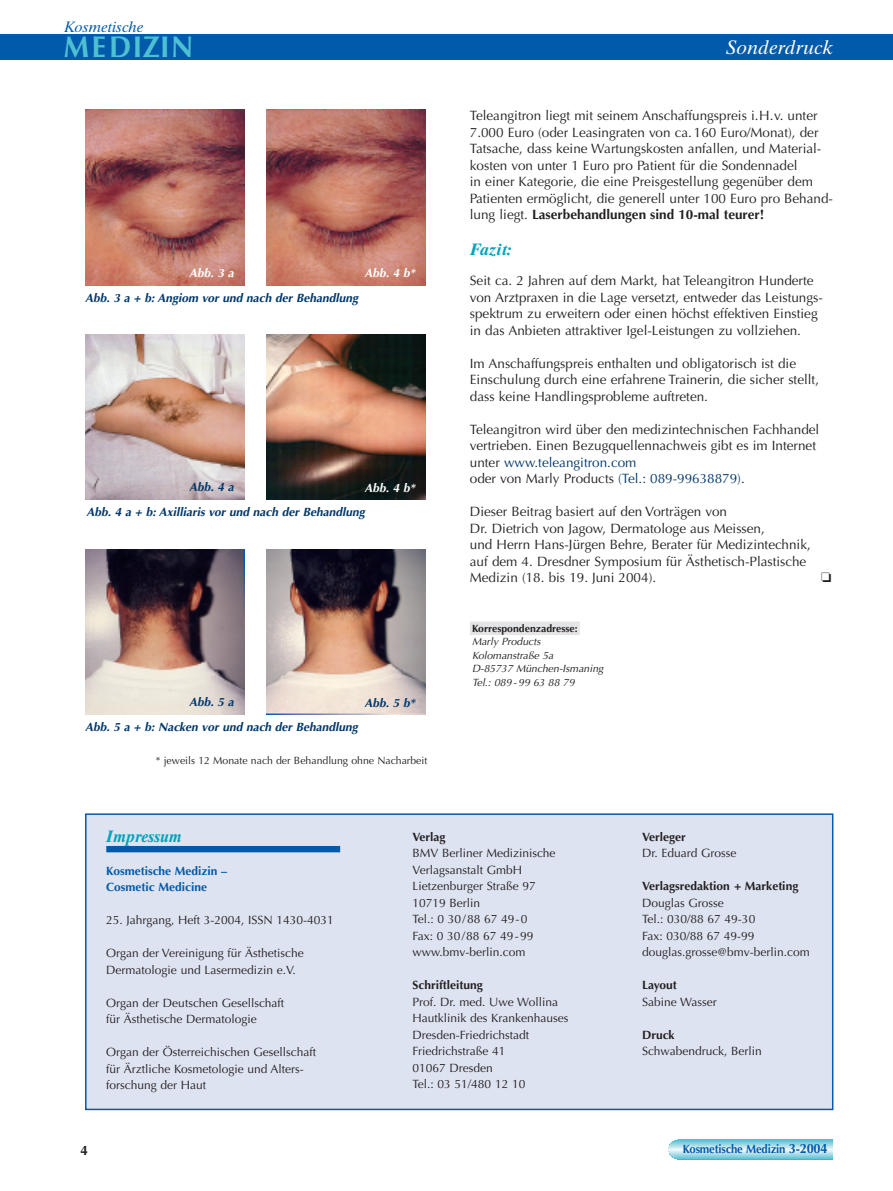
<style>
.page{position:relative;width:893px;height:1191px;background:#fff}
.page>*{position:absolute;margin:0;border:0;box-sizing:border-box;transform-origin:0 0}
.t1{font:700 30px "Optima";letter-spacing:.05em;color:#4fc0d2;scale:.95 1}
.t2{font:italic 19.5px "Times Ten";color:#fff}
.t3{font:italic 700 16.5px "Times Ten";color:#00a3bc;scale:.95 1}
.t4{font:italic 700 16.5px "Times Ten";color:#00a3bc}
.t5{font:italic 15px "Times Ten";color:#015aaa}
.t6{font:13.5px/16.5px "Optima";color:#231f20}
.t7{font:700 13.5px "Optima";color:#231f20}
.t8{font:12px/16.5px "Optima";color:#231f20}
.t9{font:italic 700 12px "Optima";color:#00376b}
.t10{font:700 12px "Optima";color:#231f20}
.t11{font:700 12px/16.5px "Optima";color:#015aaa}
.t12{font:700 12px "Optima";color:#015aaa;scale:.95 1}
.t13{font:italic 700 12px "Optima";color:#fff}
.t14{font:italic 10.5px/13.5px "Optima";color:#231f20}
.t15{font:10.5px "Optima";color:#231f20}
.t16{font:700 10.5px "Optima";color:#231f20}
.s1{font-weight:700}
.s2{color:#00376b}
.s3{font-size:13.5px}
</style>
<div class="page">
<div style="left:470px;top:621px;width:110px;height:14px;background:#e4e5e7"></div>
<div style="left:669px;top:1140px;width:173px;height:19px;background:#73c9d8;border-radius:10px"></div>
<div style="left:669px;top:1140px;width:173px;height:18px;background:#56c3d3;border-radius:10px"></div>
<div style="left:669px;top:1141px;width:173px;height:17px;background:#74cad9;border-radius:10px"></div>
<svg style="left:670px;top:1141px;width:163px;height:16px"></svg>
<div style="left:669px;top:1143px;width:173px;height:12px;background:#8dd2df"></div>
<div style="left:669px;top:1144px;width:173px;height:11px;background:#9fd8e4"></div>
<div style="left:669px;top:1145px;width:173px;height:9px;background:#b7e1eb"></div>
<div style="left:669px;top:1145px;width:173px;height:8px;background:#aedde8"></div>
<div style="left:669px;top:1146px;width:173px;height:7px;background:#c3e5ed"></div>
<div style="left:669px;top:1147px;width:173px;height:5px;background:#d7eef2"></div>
<hr style="left:669px;top:1147px;width:173px;height:4px;background:#ceeaf1">
<hr style="left:669px;top:1148px;width:173px;height:3px;background:#d8eef3">
<hr style="left:669px;top:1148px;width:173px;height:2px;background:#e5f4f8">
<hr style="left:669px;top:1149px;width:173px;height:1px;background:#eff8fa">
<div style="left:833px;top:1140px;width:13px;height:19px;background:#fff"></div>
<div style="left:86px;top:814px;width:747px;height:295px;background:#dee3f2"></div>
<div style="left:85px;top:813px;width:748px;height:297px;border:2px solid #015aaa"></div>
<div style="left:106px;top:846px;width:234px;height:6px;background:#015aaa"></div>
<div style="left:0;top:34px;width:893px;height:26px;background:#015aaa"></div>
<img style="left:85px;top:109px;width:159px;height:176px">
<img style="left:267px;top:109px;width:159px;height:176px">
<img style="left:85px;top:335px;width:159px;height:165px">
<img style="left:267px;top:335px;width:159px;height:165px">
<img style="left:85px;top:549px;width:159px;height:165px">
<img style="left:267px;top:549px;width:159px;height:165px">
<p class="t5" style="left:64px;top:21px;width:81px">Kosmetische</p>
<h1 class="t1" style="left:64px;top:35px;width:138px">MEDIZIN</h1>
<h2 class="t2" style="left:726px;top:40px;width:109px">Sonderdruck</h2>
<p class="t13" style="left:189px;top:268px;width:46px">Abb. 3 a</p>
<p class="t13" style="left:365px;top:268px;width:52px">Abb. 4 b*</p>
<p class="t9" style="left:85px;top:293px;width:275px">Abb. 3 a + b: Angiom vor und nach der Behandlung</p>
<p class="t9" style="left:189px;top:482px;width:46px">Abb. 4 a</p>
<p class="t13" style="left:365px;top:482px;width:52px">Abb. 4 b*</p>
<p class="t9" style="left:86px;top:507px;width:280px">Abb. 4 a + b: Axilliaris vor und nach der Behandlung</p>
<p class="t9" style="left:189px;top:697px;width:46px">Abb. 5 a</p>
<p class="t9" style="left:365px;top:698px;width:52px">Abb. 5 b*</p>
<p class="t9" style="left:85px;top:722px;width:274px">Abb. 5 a + b: Nacken vor und nach der Behandlung</p>
<p class="t15" style="left:156px;top:756px;width:273px">* jeweils 12 Monate nach der Behandlung ohne Nacharbeit</p>
<p class="t6" style="left:470px;top:109px;width:365px">Teleangitron liegt mit seinem Anschaffungspreis i.H.v. unter 7.000 Euro (oder Leasingraten von ca. 160 Euro/Monat), der Tatsache, dass keine Wartungskosten anfallen, und Material&shy;kosten von unter 1 Euro pro Patient für die Sondennadel<br>in einer Kategorie, die eine Preisgestellung gegenüber dem Patienten ermöglicht, die generell unter 100 Euro pro Behand&shy;lung liegt. <span class="s1">Laserbehandlungen sind 10-mal teurer!</span></p>
<p class="t4" style="left:470px;top:243px;width:43px">Fazit:</p>
<p class="t6" style="left:470px;top:274px;width:355px">Seit ca. 2 Jahren auf dem Markt, hat Teleangitron Hunderte von Arztpraxen in die Lage versetzt, entweder das Leistungs&shy;spektrum zu erweitern oder einen höchst effektiven Einstieg in das Anbieten attraktiver Igel-Leistungen zu vollziehen.</p>
<p class="t6" style="left:470px;top:356px;width:351px">Im Anschaffungspreis enthalten und obligatorisch ist die<br>Einschulung durch eine erfahrene Trainerin, die sicher stellt, dass keine Handlingsprobleme auftreten.</p>
<p class="t6" style="left:470px;top:422px;width:351px">Teleangitron wird über den medizintechnischen Fachhandel vertrieben. Einen Bezugquellennachweis gibt es im Internet unter <span class="s2">www.teleangitron.com<br></span>oder von Marly Products <span class="s2">(Tel.: 089-99638879)</span>.</p>
<p class="t6" style="left:470px;top:505px;width:342px">Dieser Beitrag basiert auf den Vorträgen von<br>Dr. Dietrich von Jagow, Dermatologe aus Meissen,<br>und Herrn Hans-Jürgen Behre, Berater für Medizintechnik, auf dem 4. Dresdner Symposium für Ästhetisch-Plastische Medizin (18. bis 19. Juni 2004).</p>
<p class="t16" style="left:472px;top:624px;width:107px">Korrespondenzadresse:</p>
<p class="t14" style="left:472px;top:636px;width:133px">Marly Products<br>Kolomanstraße 5a<br>D-85737 München-Ismaning<br>Tel.: 089 - 99 63 88 79</p>
<p class="t3" style="left:106px;top:829px;width:81px">Impressum</p>
<p class="t11" style="left:106px;top:863px;width:123px">Kosmetische Medizin –<br>Cosmetic Medicine</p>
<p class="t8" style="left:106px;top:913px;width:229px">25. Jahrgang, Heft 3-2004, ISSN 1430-4031</p>
<p class="t8" style="left:106px;top:946px;width:199px">Organ der Vereinigung für Ästhetische<br>Dermatologie und Lasermedizin e.V.</p>
<p class="t8" style="left:106px;top:995px;width:179px">Organ der Deutschen Gesellschaft für Ästhetische Dermatologie</p>
<p class="t8" style="left:106px;top:1045px;width:211px">Organ der Österreichischen Gesellschaft für Ärztliche Kosmetologie und Alters&shy;forschung der Haut</p>
<p class="t10" style="left:412px;top:831px;width:35px">Verlag</p>
<p class="t8" style="left:412px;top:846px;width:145px">BMV Berliner Medizinische<br>Verlagsanstalt GmbH<br>Lietzenburger Straße 97<br>10719 Berlin<br>Tel.: 0 30/88 67 49-0<br>Fax: 0 30/88 67 49-99 www.bmv-berlin.com</p>
<p class="t10" style="left:412px;top:980px;width:72px">Schriftleitung</p>
<p class="t8" style="left:412px;top:994px;width:157px">Prof. Dr. med. Uwe Wollina<br>Hautklinik des Krankenhauses<br>Dresden-Friedrichstadt<br>Friedrichstraße 41<br>01067 Dresden<br>Tel.: 03 51/480 12 10</p>
<p class="t10" style="left:642px;top:831px;width:45px">Verleger</p>
<p class="t8" style="left:642px;top:846px;width:96px">Dr. Eduard Grosse</p>
<p class="t10" style="left:642px;top:881px;width:158px">Verlagsredaktion + Marketing</p>
<p class="t8" style="left:642px;top:895px;width:169px">Douglas Grosse<br>Tel.: 030/88 67 49-30<br>Fax: 030/88 67 49-99 douglas.grosse@bmv-berlin.com</p>
<p class="t10" style="left:642px;top:980px;width:36px">Layout</p>
<p class="t8" style="left:642px;top:994px;width:76px">Sabine Wasser</p>
<p class="t10" style="left:642px;top:1029px;width:34px">Druck</p>
<p class="t8" style="left:642px;top:1044px;width:121px">Schwabendruck, Berlin</p>
<p class="t7" style="left:80px;top:1144px;width:9px">4</p>
<p class="t12" style="left:683px;top:1143px;width:154px">Kosmetische Medizin <span class="s3">3-2004</span></p>
</div>
